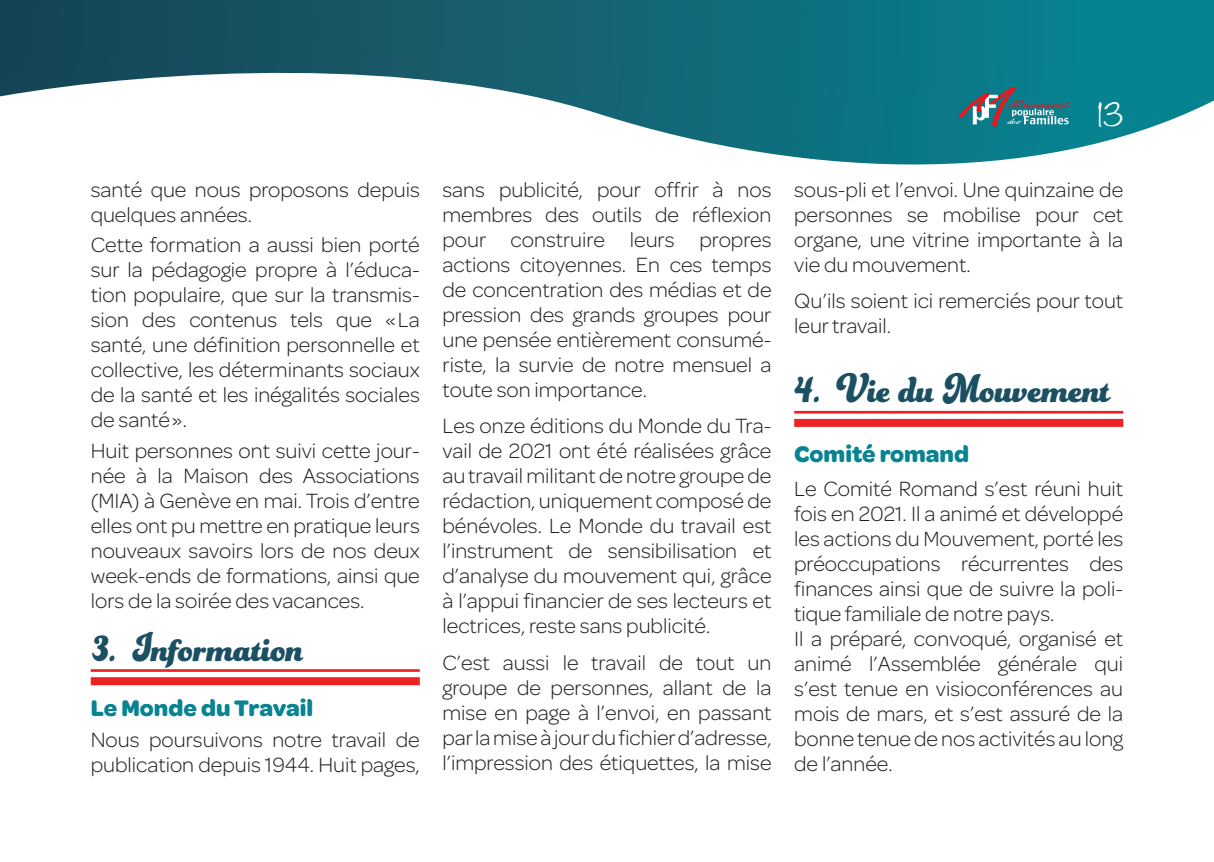
<style>
.page{position:relative;width:1214px;height:862px;background:#fff}
.page>*{position:absolute;margin:0;border:0;box-sizing:border-box;transform-origin:0 0}
.t1{font:700 44px "Funkydori";color:#1b4f62;scale:.93 1}
.t2{font:300 28px "Noteworthy";color:#fff}
.t3{font:700 24px "Omnes";color:#078391}
.t4{font:300 22px/25px "Omnes";color:#231f20;text-align:justify}
</style>
<div class="page">
<svg style="left:0;top:0;width:1213px;height:165px"></svg>
<hr style="left:0;top:0;width:1px;height:96px;background:#124353">
<svg style="left:958px;top:87px;width:112px;height:39px;background:#45808c"></svg>
<hr style="left:91px;top:669px;width:329px;height:3px;background:#ee2123">
<div style="left:91px;top:677px;width:329px;height:8px;background:#ee2123"></div>
<hr style="left:794px;top:411px;width:329px;height:2px;background:#ee2123">
<div style="left:794px;top:419px;width:329px;height:8px;background:#ee2123"></div>
<p class="t4" style="left:91px;top:176px;width:330px">santé que nous proposons depuis quelques années.</p>
<p class="t4" style="left:91px;top:231px;width:330px">Cette formation a aussi bien porté sur la pédagogie propre à l’éduca&shy;tion populaire, que sur la transmis&shy;sion des contenus tels que « La santé, une définition personnelle et collective, les déterminants sociaux de la santé et les inégalités sociales de santé ».</p>
<p class="t4" style="left:91px;top:437px;width:330px">Huit personnes ont suivi cette jour&shy;née à la Maison des Associations (MIA) à Genève en mai. Trois d’entre elles ont pu mettre en pratique leurs nouveaux savoirs lors de nos deux week-ends de formations, ainsi que lors de la soirée des vacances.</p>
<h1 class="t1" style="left:91px;top:620px;width:232px">3. Information</h1>
<p class="t3" style="left:91px;top:691px;width:224px">Le Monde du Travail</p>
<p class="t4" style="left:91px;top:725px;width:330px">Nous poursuivons notre travail de publication depuis 1944. Huit pages,</p>
<p class="t4" style="left:442px;top:176px;width:330px">sans publicité, pour offrir à nos membres des outils de réflexion pour construire leurs propres actions citoyennes. En ces temps de concentration des médias et de pression des grands groupes pour une pensée entièrement consumé&shy;riste, la survie de notre mensuel a toute son importance.</p>
<p class="t4" style="left:442px;top:412px;width:330px">Les onze éditions du Monde du Tra&shy;vail de 2021 ont été réalisées grâce au travail militant de notre groupe de rédaction, uniquement composé de bénévoles. Le Monde du travail est l’instrument de sensibilisation et d’analyse du mouvement qui, grâce à l’appui financier de ses lecteurs et lectrices, reste sans publicité.</p>
<p class="t4" style="left:442px;top:649px;width:330px">C’est aussi le travail de tout un groupe de personnes, allant de la mise en page à l’envoi, en passant par la mise à jour du fichier d’adresse, l’impression des étiquettes, la mise</p>
<p class="t2" style="left:1097px;top:90px;width:27px">13</p>
<p class="t4" style="left:794px;top:176px;width:330px">sous-pli et l’envoi. Une quinzaine de personnes se mobilise pour cet organe, une vitrine importante à la vie du mouvement.</p>
<p class="t4" style="left:794px;top:287px;width:330px">Qu’ils soient ici remerciés pour tout leur travail.</p>
<h1 class="t1" style="left:794px;top:361px;width:341px">4. Vie du Mouvement</h1>
<p class="t3" style="left:794px;top:437px;width:176px">Comité romand</p>
<p class="t4" style="left:794px;top:475px;width:330px;text-align:left">Le Comité Romand s’est réuni huit fois en 2021. Il a animé et développé les actions du Mouvement, porté les préoccupations récurrentes des finances ainsi que de suivre la poli&shy;tique familiale de notre pays.<br>Il a préparé, convoqué, organisé et animé l’Assemblée générale qui s’est tenue en visioconférences au mois de mars, et s’est assuré de la bonne tenue de nos activités au long de l’année.</p>
</div>
